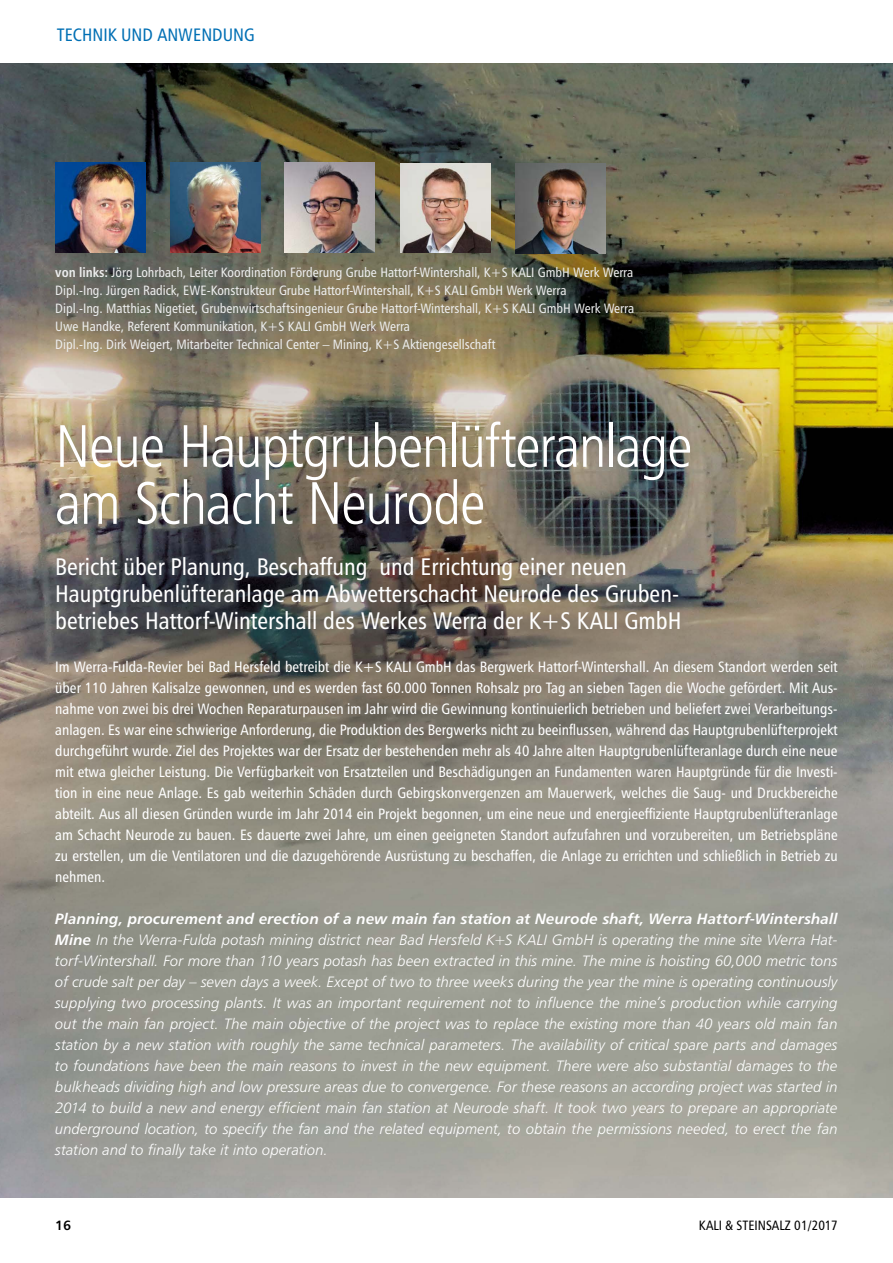
<style>
.page{position:relative;width:893px;height:1263px;background:#fff}
.page>*{position:absolute;margin:0;border:0;box-sizing:border-box;transform-origin:0 0}
.t1{font:60px/57px "Humanist 777 BT Light Condensed B";letter-spacing:-.02em;color:#fff}
.t2{font:24px/27px "Humanist 777 BT Roman Condensed B";color:#fff}
.t3{font:18px "Humanist 777 BT Roman Condensed B";color:#006fb4}
.t4{font:15px/21px "Humanist 777 BT Roman Condensed B";color:#fff;text-align:justify}
.t5{font:15px/21px "Humanist 777 BT Light Italic B";color:#fff;text-align:justify}
.t6{font:15px "Humanist 777 BT Bold Italic B";letter-spacing:.005em;color:#fff}
.t7{font:13.5px/18px "Humanist 777 BT Roman Condensed B";color:#eceded}
.t8{font:13.5px "Humanist 777 BT Roman Condensed B";color:#000}
.t9{font:13.5px "Humanist 777 BT Bold B";color:#000}
.s1{font-family:"Humanist 777 BT Bold Condensed B"}
.s2{font-family:"Humanist 777 BT Bold Italic B"}
</style>
<div class="page">
<img style="left:0;top:63px;width:893px;height:1134px">
<img style="left:170px;top:163px;width:90px;height:89px">
<img style="left:516px;top:163px;width:90px;height:90px">
<img style="left:285px;top:163px;width:90px;height:89px">
<img style="left:55px;top:163px;width:90px;height:89px">
<img style="left:401px;top:163px;width:89px;height:90px">
<p class="t3" style="left:57px;top:24px;width:199px">Technik und Anwendung</p>
<p class="t7" style="left:55px;top:263px;width:580px"><span class="s1">von links:</span> Jörg Lohrbach, Leiter Koordination Förderung Grube Hattorf-Wintershall, K+S KALI GmbH Werk Werra Dipl.-I ng. Jürgen Radick, EWE-Konstrukteur Grube Hattorf-Wintershall, K+S KALI GmbH Werk Werra<br>Dipl.-I ng. Matthias Nigetiet, Grubenwirtschaftsingenieur Grube Hattorf-Wintershall, K+S KALI GmbH Werk Werra Uwe Handke, Referent Kommunikation, K+S KALI GmbH Werk Werra<br>Dipl.-I ng. Dirk Weigert, Mitarbeiter Technical Center – Mining, K+S Aktiengesellschaft</p>
<h1 class="t1" style="left:55px;top:417px;width:639px">Neue Hauptgrubenlüfteranlage am Schacht Neurode</h1>
<h2 class="t2" style="left:55px;top:552px;width:628px">Bericht über Planung, Beschaffung und Errichtung einer neuen<br>Hauptgrubenlüfteranlage am Abwetterschacht Neurode des Gruben&shy;betriebes Hattorf-Wintershall des Werkes Werra der K+S KALI GmbH</h2>
<p class="t4" style="left:55px;top:656px;width:784px">I m Werra-Fulda-Revier bei Bad Hersfeld betreibt die K+S KALI GmbH das Bergwerk Hattorf-Wintershall. An diesem Standort werden seit über 110 Jahren Kalisalze gewonnen, und es werden fast 60.000 Tonnen Rohsalz pro Tag an sieben Tagen die Woche gefördert. Mit Aus&shy;nahme von zwei bis drei Wochen Reparaturpausen im Jahr wird die Gewinnung kontinuierlich betrieben und beliefert zwei Verarbeitungs&shy;anlagen. Es war eine schwierige Anforderung, die Produktion des Bergwerks nicht zu beeinflussen, während das Hauptgrubenlüfterprojekt durchgeführt wurde. Ziel des Projektes war der Ersatz der bestehenden mehr als 40 Jahre alten Hauptgrubenlüfteranlage durch eine neue mit etwa gleicher Leistung. Die Verfügbarkeit von Ersatzteilen und Beschädigungen an Fundamenten waren Hauptgründe für die I nvesti&shy;tion in eine neue Anlage. Es gab weiterhin Schäden durch Gebirgskonvergenzen am Mauerwerk, welches die Saug- und Druckbereiche abteilt. Aus all diesen Gründen wurde im Jahr 2014 ein Projekt begonnen, um eine neue und energieeffiziente Hauptgrubenlüfteranlage am Schacht Neurode zu bauen. Es dauerte zwei Jahre, um einen geeigneten Standort aufzufahren und vorzubereiten, um Betriebspläne zu erstellen, um die Ventilatoren und die dazugehörende Ausrüstung zu beschaffen, die Anlage zu errichten und schließlich in Betrieb zu nehmen.</p>
<p class="t6" style="left:55px;top:909px;width:784px">Planning, procurement and erection of a new main fan station at Neurode shaft, Werra Hattorf-Wintershall</p>
<p class="t5" style="left:55px;top:929px;width:784px"><span class="s2">Mine</span> In the Werra-Fulda potash mining district near Bad Hersfeld K+S KALI GmbH is operating the mine site Werra Hat&shy;torf-Wintershall. For more than 110 years potash has been extracted in this mine. The mine is hoisting 60,000 metric tons of crude salt per day – seven days a week. Except of two to three weeks during the year the mine is operating continuously supplying two processing plants. It was an important requirement not to influence the mine’s production while carrying out the main fan project. The main objective of the project was to replace the existing more than 40 years old main fan station by a new station with roughly the same technical parameters. The availability of critical spare parts and damages to foundations have been the main reasons to invest in the new equipment. There were also substantial damages to the bulkheads dividing high and low pressure areas due to convergence. For these reasons an according project was started in 2014 to build a new and energy efficient main fan station at Neurode shaft. It took two years to prepare an appropriate underground location, to specify the fan and the related equipment, to obtain the permissions needed, to erect the fan station and to finally take it into operation.</p>
<p class="t9" style="left:55px;top:1216px;width:18px">16</p>
<p class="t8" style="left:699px;top:1216px;width:67px">Kali &amp; Steinsal</p>
<p class="t8" style="left:785px;top:1216px;width:54px">z 01/2017</p>
</div>
